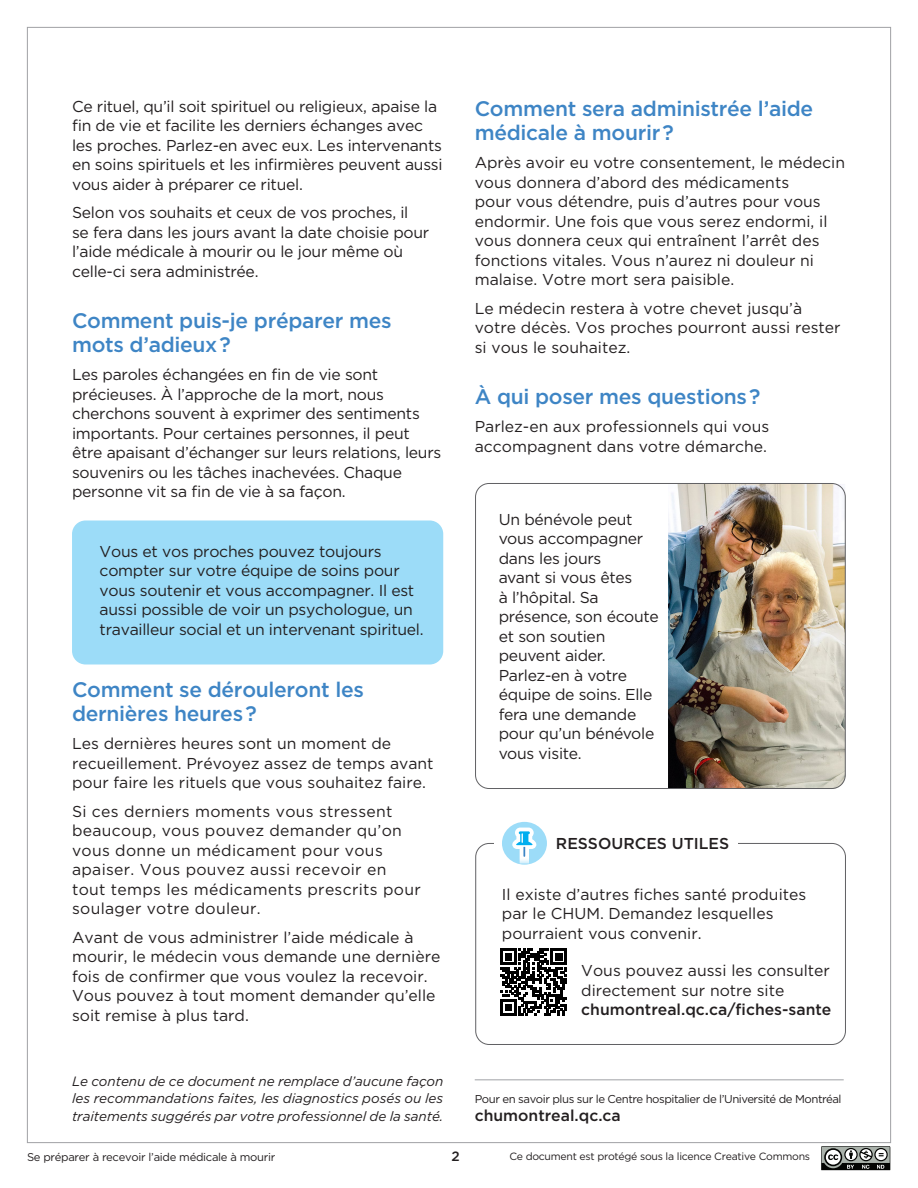
<style>
.page{position:relative;width:918px;height:1188px;background:#fff}
.page>*{position:absolute;margin:0;border:0;box-sizing:border-box;transform-origin:0 0}
.t1{font:500 21px/24px "Gotham";letter-spacing:-.015em;color:#3e85c5}
.t2{font:15.75px/19.5px "Gotham";color:#231f20}
.t3{font:15.75px/19.5px "Gotham";letter-spacing:.02em;color:#231f20}
.t4{font:500 15.75px "Gotham";color:#231f20}
.t5{font:italic 13.5px/17.4px "Gotham";letter-spacing:-.005em;color:#231f20;text-align:justify}
.t6{font:500 13.5px "Gotham";color:#231f20}
.t7{font:11.4px "Gotham";letter-spacing:-.04em;color:#231f20}
.t8{font:11.25px "Gotham";letter-spacing:-.025em;color:#231f20}
.t9{font:10.5px "Gotham";letter-spacing:-.025em;color:#231f20}
</style>
<div class="page">
<svg style="left:821px;top:1146px;width:69px;height:24px"></svg>
<hr style="left:475px;top:1079px;width:369px;height:1px;background:#a0a1a5">
<img style="left:668px;top:484px;width:177px;height:305px">
<div style="left:475px;top:483px;width:371px;height:306px;border:1px solid #616164;border-radius:14px"></div>
<div style="left:475px;top:843px;width:371px;height:202px;border:1px solid #616164;border-radius:13px"></div>
<div style="left:494px;top:836px;width:72px;height:11px;background:#fff"></div>
<svg style="left:502px;top:822px;width:45px;height:43px"></svg>
<div style="left:556px;top:835px;width:182px;height:18px;background:#fff"></div>
<svg style="left:500px;top:949px;width:67px;height:66px"></svg>
<div style="left:72px;top:520px;width:371px;height:144px;background:#9cdcf8;border-radius:14px"></div>
<p class="t2" style="left:72px;top:96px;width:372px">Ce rituel, qu’il soit spirituel ou religieux, apaise la fin de vie et facilite les derniers échanges avec les proches. Parlez-en avec eux. Les intervenants en soins spirituels et les infirmières peuvent aussi vous aider à préparer ce rituel.</p>
<p class="t2" style="left:72px;top:203px;width:359px">Selon vos souhaits et ceux de vos proches, il se fera dans les jours avant la date choisie pour l’aide médicale à mourir ou le jour même où celle-ci sera administrée.</p>
<h1 class="t1" style="left:72px;top:308px;width:321px">Comment puis-je préparer mes mots d’adieux ?</h1>
<p class="t2" style="left:72px;top:365px;width:371px">Les paroles échangées en fin de vie sont précieuses. À l’approche de la mort, nous cherchons souvent à exprimer des sentiments importants. Pour certaines personnes, il peut être apaisant d’échanger sur leurs relations, leurs souvenirs ou les tâches inachevées. Chaque personne vit sa fin de vie à sa façon.</p>
<p class="t2" style="left:100px;top:541px;width:326px">Vous et vos proches pouvez toujours compter sur votre équipe de soins pour vous soutenir et vous accompagner. Il est aussi possible de voir un psychologue, un travailleur social et un intervenant spirituel.</p>
<h1 class="t1" style="left:72px;top:677px;width:293px">Comment se dérouleront les dernières heures ?</h1>
<p class="t2" style="left:72px;top:734px;width:363px">Les dernières heures sont un moment de recueillement. Prévoyez assez de temps avant pour faire les rituels que vous souhaitez faire.</p>
<p class="t3" style="left:72px;top:801px;width:350px">Si ces derniers moments vous stressent beaucoup, vous pouvez demander qu’on vous donne un médicament pour vous apaiser. Vous pouvez aussi recevoir en tout temps les médicaments prescrits pour soulager votre douleur.</p>
<p class="t2" style="left:72px;top:927px;width:370px">Avant de vous administrer l’aide médicale à mourir, le médecin vous demande une dernière fois de confirmer que vous voulez la recevoir.<br>Vous pouvez à tout moment demander qu’elle soit remise à plus tard.</p>
<h1 class="t1" style="left:475px;top:96px;width:340px">Comment sera administrée l’aide médicale à mourir ?</h1>
<p class="t2" style="left:475px;top:153px;width:372px">Après avoir eu votre consentement, le médecin vous donnera d’abord des médicaments<br>pour vous détendre, puis d’autres pour vous endormir. Une fois que vous serez endormi, il vous donnera ceux qui entraînent l’arrêt des fonctions vitales. Vous n’aurez ni douleur ni malaise. Votre mort sera paisible.</p>
<p class="t2" style="left:475px;top:298px;width:367px">Le médecin restera à votre chevet jusqu’à votre décès. Vos proches pourront aussi rester si vous le souhaitez.</p>
<h1 class="t1" style="left:475px;top:384px;width:287px">À qui poser mes questions ?</h1>
<p class="t2" style="left:475px;top:417px;width:296px">Parlez-en aux professionnels qui vous accompagnent dans votre démarche.</p>
<p class="t2" style="left:499px;top:509px;width:161px">Un bénévole peut vous accompagner dans les jours<br>avant si vous êtes<br>à l’hôpital. Sa présence, son écoute et son soutien peuvent aider.<br>Parlez-en à votre équipe de soins. Elle fera une demande pour qu’un bénévole vous visite.</p>
<p class="t4" style="left:556px;top:833px;width:175px">RESSOURCES UTILES</p>
<p class="t2" style="left:502px;top:884px;width:306px">Il existe d’autres fiches santé produites par le CHUM. Demandez lesquelles pourraient vous convenir.</p>
<p class="t2" style="left:581px;top:961px;width:250px">Vous pouvez aussi les consulter directement sur notre site</p>
<p class="t4" style="left:581px;top:1000px;width:252px">chumontreal.qc.ca/fiches-sante</p>
<p class="t5" style="left:72px;top:1072px;width:373px">Le contenu de ce document ne remplace d’aucune façon les recommandations faites, les diagnostics posés ou les traitements suggérés par votre professionnel de la santé.</p>
<p class="t8" style="left:27px;top:1150px;width:250px">Se préparer à recevoir l’aide médicale à mourir</p>
<p class="t6" style="left:451px;top:1147px;width:10px">2</p>
<p class="t7" style="left:475px;top:1092px;width:368px">Pour en savoir plus sur le Centre hospitalier de l’Université de Montréal</p>
<p class="t4" style="left:475px;top:1105px;width:148px">chumontreal.qc.ca</p>
<p class="t9" style="left:509px;top:1150px;width:302px">Ce document est protégé sous la licence Creative Commons</p>
</div>
